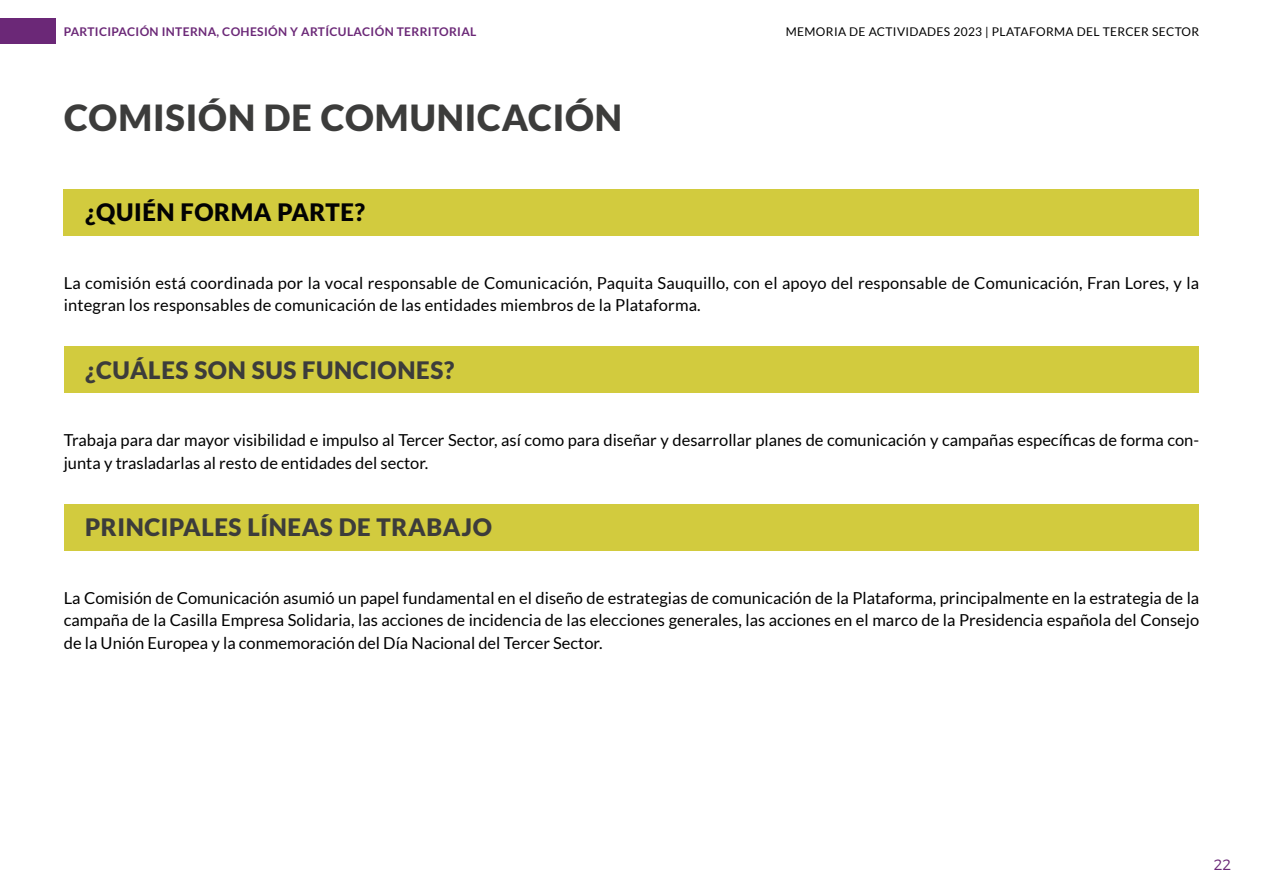
<style>
.page{position:relative;width:1263px;height:893px;background:#fff}
.page>*{position:absolute;margin:0;border:0;box-sizing:border-box;transform-origin:0 0}
.t1{font:900 36px "Lato";letter-spacing:.025em;color:#3c3c3b}
.t2{font:900 24px "Lato";letter-spacing:.025em;color:#3c3c3b}
.t3{font:900 24px "Lato";letter-spacing:.025em;color:#020203}
.t4{font:16.5px/22.5px "Lato";color:#000}
.t5{font:300 15px "Montserrat";color:#6b2877}
.t6{font:700 12px "Lato";letter-spacing:.03em;color:#6b2877}
.t7{font:12px "Lato";letter-spacing:.03em;color:#000}
</style>
<div class="page">
<div style="left:0;top:18px;width:55px;height:26px;background:#6b2877"></div>
<div style="left:64px;top:504px;width:1135px;height:47px;background:#d2cb3e"></div>
<div style="left:64px;top:346px;width:1135px;height:47px;background:#d2cb3e"></div>
<div style="left:64px;top:189px;width:1135px;height:47px;background:#d2cb3e"></div>
<p class="t6" style="left:64px;top:25px;width:414px">PARTICIPACIÓN INTERNA, COHESIÓN Y ARTÍCULACIÓN TERRITORIAL</p>
<p class="t7" style="left:786px;top:25px;width:415px">MEMORIA DE ACTIVIDADES 2023 | PLATAFORMA DEL TERCER SECTOR</p>
<h1 class="t1" style="left:64px;top:97px;width:559px">COMISIÓN DE COMUNICACIÓN</h1>
<h2 class="t3" style="left:85px;top:198px;width:282px">¿QUIÉN FORMA PARTE?</h2>
<p class="t4" style="left:64px;top:271px;width:1137px">La comisión está coordinada por la vocal responsable de Comunicación, Paquita Sauquillo, con el apoyo del responsable de Comunicación, Fran Lores, y la integran los responsables de comunicación de las entidades miembros de la Plataforma.</p>
<h2 class="t2" style="left:85px;top:356px;width:371px">¿CUÁLES SON SUS FUNCIONES?</h2>
<p class="t4" style="left:64px;top:429px;width:1137px">Trabaja para dar mayor visibilidad e impulso al Tercer Sector, así como para diseñar y desarrollar planes de comunicación y campañas específicas de forma con&shy;junta y trasladarlas al resto de entidades del sector.</p>
<h2 class="t2" style="left:85px;top:513px;width:408px">PRINCIPALES LÍNEAS DE TRABAJO</h2>
<p class="t4" style="left:64px;top:586px;width:1137px;text-align:justify">La Comisión de Comunicación asumió un papel fundamental en el diseño de estrategias de comunicación de la Plataforma, principalmente en la estrategia de la campaña de la Casilla Empresa Solidaria, las acciones de incidencia de las elecciones generales, las acciones en el marco de la Presidencia española del Consejo de la Unión Europea y la conmemoración del Día Nacional del Tercer Sector.</p>
<p class="t5" style="left:1214px;top:856px;width:19px">22</p>
</div>
